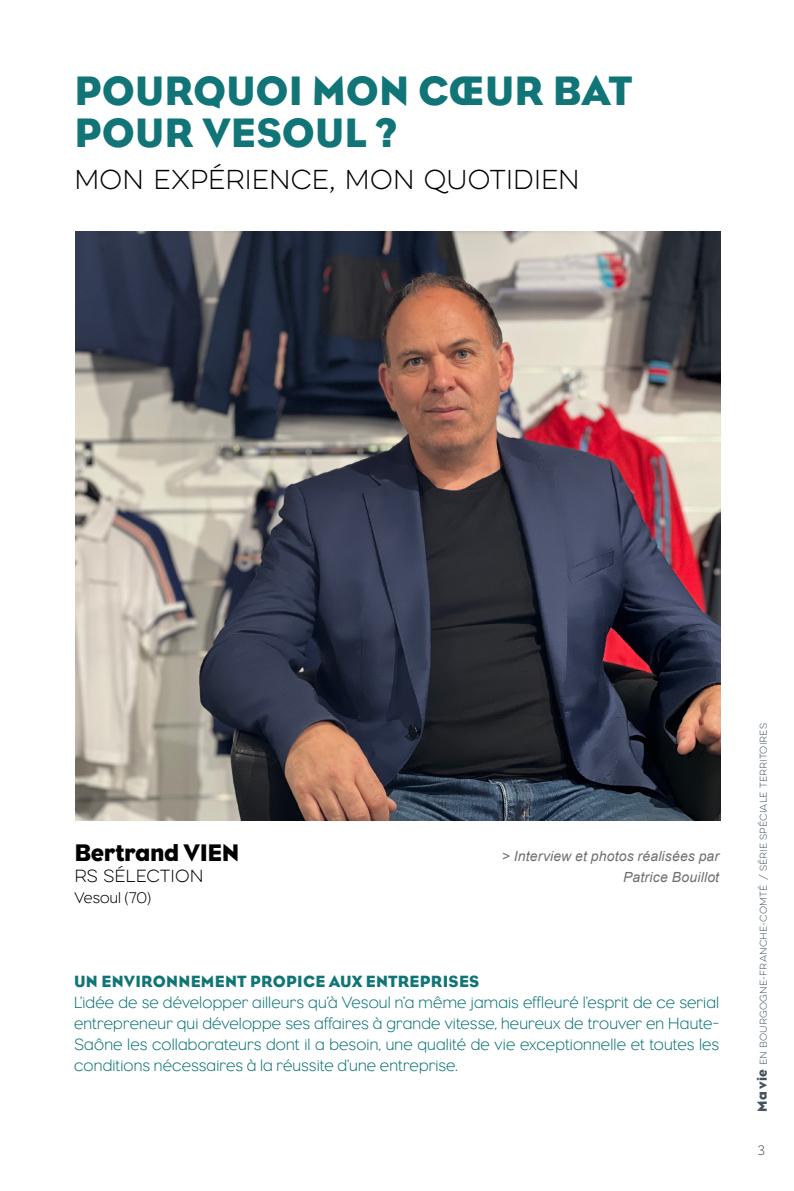
<style>
.page{position:relative;width:794px;height:1191px;background:#fff}
.page>*{position:absolute;margin:0;border:0;box-sizing:border-box;transform-origin:0 0}
.t1{font:42px/42px "Eagle";color:#117577}
.t2{font:100 24.5px "Eveleth W01 Clean";letter-spacing:.005em;color:#000}
.t3{font:24.5px "Eagle";letter-spacing:-.015em;color:#000}
.t4{font:300 16.62px/21px "Eagle";letter-spacing:.01em;color:#117577;text-align:justify}
.t5{font:16.62px "Eagle";letter-spacing:.015em;color:#117577}
.t6{font:100 15.75px "Eveleth Clean";color:#000}
.t7{font:300 15.75px "Eagle";color:#000}
.t8{font:italic 14px/21px "Arial";letter-spacing:.01em;color:#706f6f;text-align:right}
.t9{font:100 12.25px "Eveleth Clean";color:#43525e}
.t10{font:100 8.75px "Eveleth Clean";letter-spacing:.015em;color:#43525e}
.s1{font-family:"Eagle";font-weight:400;font-size:14px}
</style>
<div class="page">
<img style="left:75px;top:232px;width:645px;height:588px">
<h1 class="t1" style="left:74px;top:70px;width:559px">POURQUOI MON CŒUR BAT<br>POUR VESOUL ?</h1>
<h2 class="t2" style="left:74px;top:163px;width:507px">MON EXPÉRIENCE, MON QUOTIDIEN</h2>
<h2 class="t3" style="left:74px;top:839px;width:167px">Bertrand VIEN</h2>
<p class="t6" style="left:74px;top:865px;width:131px">RS SÉLECTION</p>
<p class="t7" style="left:74px;top:889px;width:78px">Vesoul (70)</p>
<p class="t8" style="left:502px;top:846px;width:219px">&gt; Interview et photos réalisées par<br>Patrice Bouillot</p>
<p class="t5" style="left:74px;top:972px;width:407px">UN ENVIRONNEMENT PROPICE AUX ENTREPRISES</p>
<p class="t4" style="left:74px;top:992px;width:646px">L’idée de se développer ailleurs qu’à Vesoul n’a même jamais effleuré l’esprit de ce serial entrepreneur qui développe ses affaires à grande vitesse, heureux de trouver en Haute-Saône les collaborateurs dont il a besoin, une qualité de vie exceptionnelle et toutes les conditions nécessaires à la réussite d’une entreprise.</p>
<p class="t10" style="left:757px;top:1112px;width:390px;rotate:-90deg"><span class="s1">Ma vie</span> EN BOURGOGNE-FRANCHE-COMTÉ / SÉRIE SPÉCIALE TERRITOIRES</p>
<p class="t9" style="left:757px;top:1142px;width:9px">3</p>
</div>
